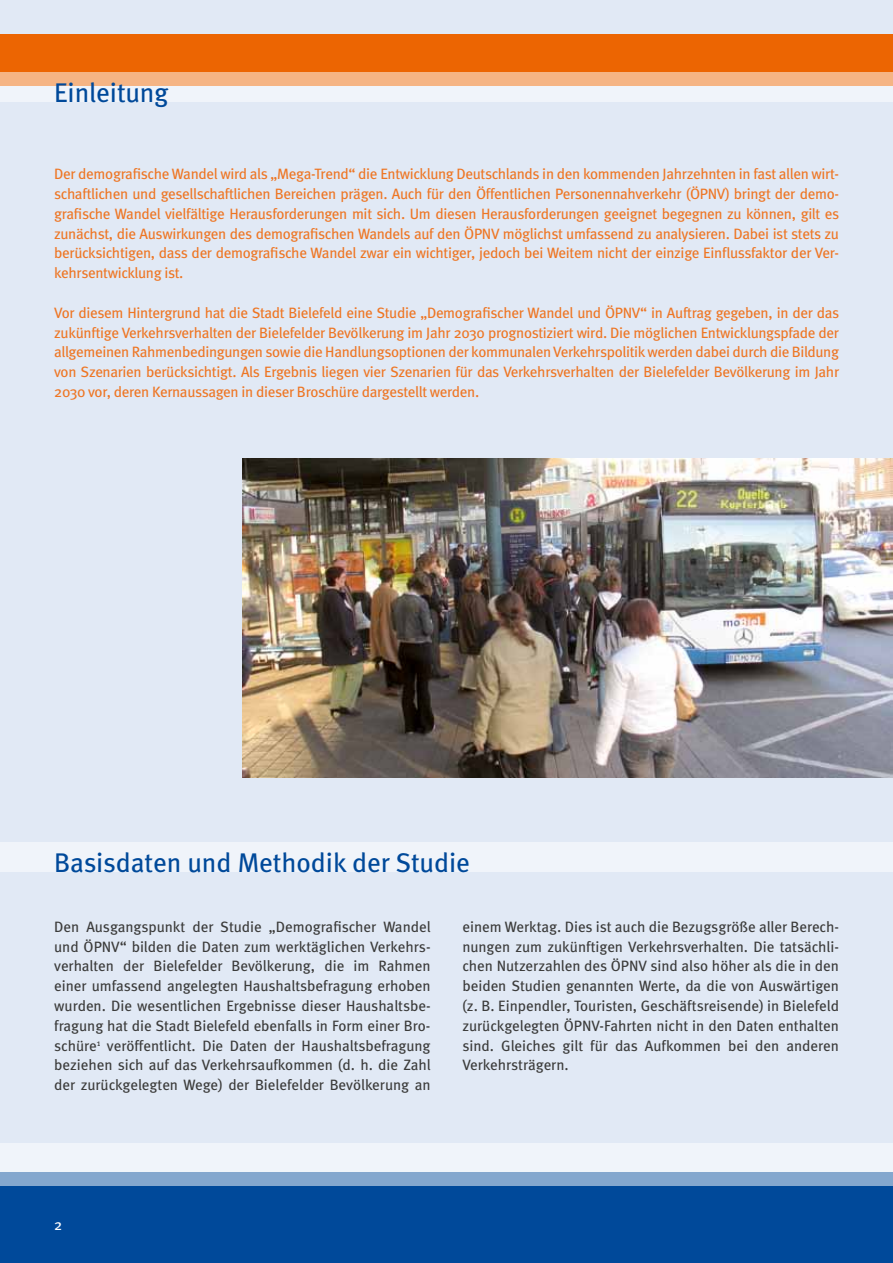
<style>
.page{position:relative;width:893px;height:1263px;background:#e1e9f5}
.page>*{position:absolute;margin:0;border:0;box-sizing:border-box;transform-origin:0 0}
.t1{font:27px "Meta";color:#00499a}
.t2{font:15px/19.8px "Meta";letter-spacing:-.02em;color:#ee7624;text-align:justify}
.t3{font:15px/19.8px "Meta";color:#3b3b3a;text-align:justify}
.t4{font:15px "Meta";color:#fff}
</style>
<div class="page">
<div style="left:0;top:34px;width:893px;height:52px;background:#ec6502"></div>
<div style="left:0;top:1172px;width:893px;height:91px;background:#00499a"></div>
<svg style="left:0;top:72px;width:893px;height:30px;fill:#f0f4fa"></svg>
<svg style="left:0;top:1143px;width:893px;height:42px;fill:#f0f4fa"></svg>
<img style="left:242px;top:459px;width:651px;height:318px">
<div style="left:0;top:842px;width:893px;height:30px;background:#f0f4fa"></div>
<h1 class="t1" style="left:54px;top:77px;width:116px">Einleitung</h1>
<p class="t2" style="left:54px;top:164px;width:786px">Der demografische Wandel wird als „Mega-Trend“ die Entwicklung Deutschlands in den kommenden Jahrzehnten in fast allen wirt&shy;schaftlichen und gesellschaftlichen Bereichen prägen. Auch für den Öffentlichen Personennahverkehr (ÖPNV) bringt der demo&shy;grafische Wandel vielfältige Herausforderungen mit sich. Um diesen Herausforderungen geeignet begegnen zu können, gilt es zunächst, die Auswirkungen des demografischen Wandels auf den ÖPNV möglichst umfassend zu analysieren. Dabei ist stets zu berücksichtigen, dass der demografische Wandel zwar ein wichtiger, jedoch bei Weitem nicht der einzige Einflussfaktor der Ver&shy;kehrsentwicklung ist.</p>
<p class="t2" style="left:54px;top:303px;width:786px">Vor diesem Hintergrund hat die Stadt Bielefeld eine Studie „Demografischer Wandel und ÖPNV“ in Auftrag gegeben, in der das zukünftige Verkehrsverhalten der Bielefelder Bevölkerung im Jahr 2030 prognostiziert wird. Die möglichen Entwicklungspfade der allgemeinen Rahmenbedingungen sowie die Handlungsoptionen der kommunalen Verkehrspolitik werden dabei durch die Bildung von Szenarien berücksichtigt. Als Ergebnis liegen vier Szenarien für das Verkehrsverhalten der Bielefelder Bevölkerung im Jahr 2030 vor, deren Kernaussagen in dieser Broschüre dargestellt werden.</p>
<h1 class="t1" style="left:54px;top:847px;width:417px">Basisdaten und Methodik der Studie</h1>
<p class="t3" style="left:54px;top:916px;width:378px">Den Ausgangspunkt der Studie „Demografischer Wandel und ÖPNV“ bilden die Daten zum werktäglichen Verkehrs&shy;verhalten der Bielefelder Bevölkerung, die im Rahmen einer umfassend angelegten Haushaltsbefragung erhoben wurden. Die wesentlichen Ergebnisse dieser Haushaltsbe&shy;fragung hat die Stadt Bielefeld ebenfalls in Form einer Bro&shy;schüre<sup>1</sup> veröffentlicht. Die Daten der Haushaltsbefragung beziehen sich auf das Verkehrsaufkommen (d. h. die Zahl der zurückgelegten Wege) der Bielefelder Bevölkerung an</p>
<p class="t3" style="left:462px;top:916px;width:378px">einem Werktag. Dies ist auch die Bezugsgröße aller Berech&shy;nungen zum zukünftigen Verkehrsverhalten. Die tatsächli&shy;chen Nutzerzahlen des ÖPNV sind also höher als die in den beiden Studien genannten Werte, da die von Auswärtigen (z. B. Einpendler, Touristen, Geschäftsreisende) in Bielefeld zurückgelegten ÖPNV-Fahrten nicht in den Daten enthalten sind. Gleiches gilt für das Aufkommen bei den anderen Verkehrsträgern.</p>
<p class="t4" style="left:54px;top:1216px;width:10px">2</p>
</div>
